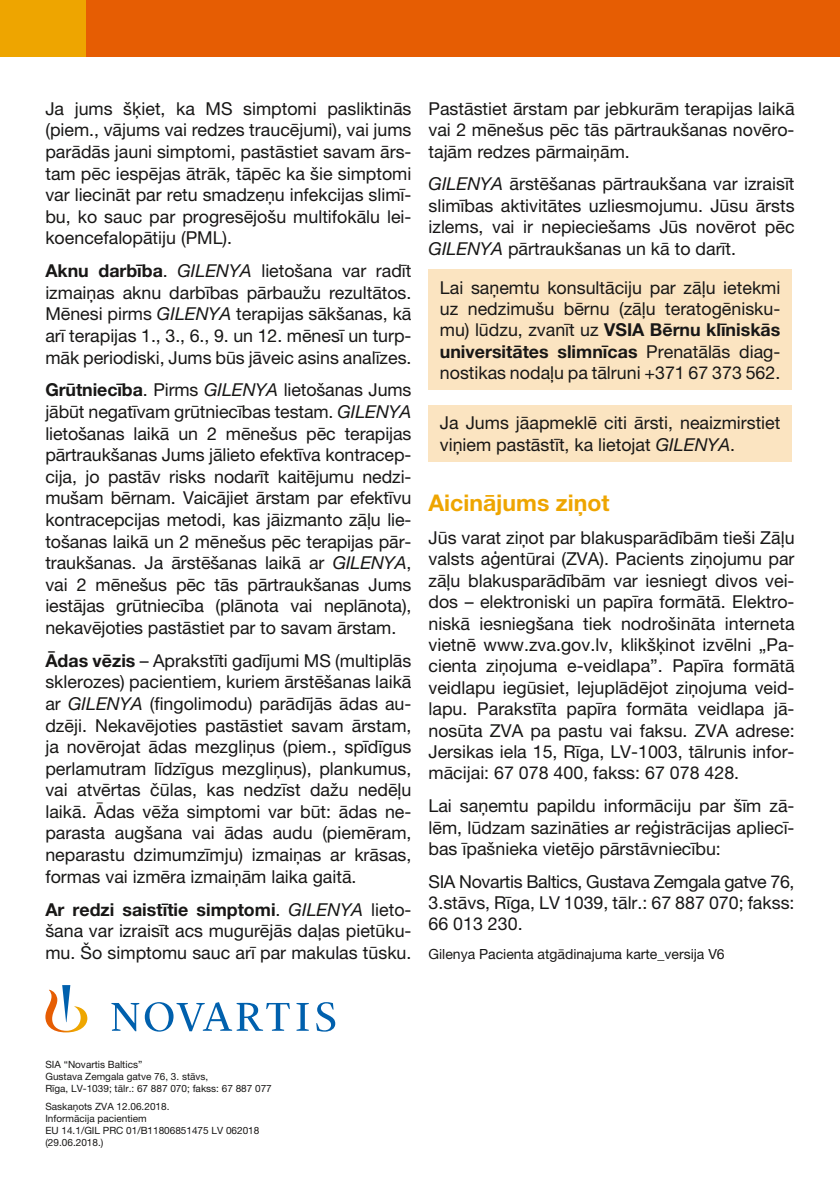
<style>
.page{position:relative;width:840px;height:1191px;background:#fff}
.page>*{position:absolute;margin:0;border:0;box-sizing:border-box;transform-origin:0 0}
.t1{font:700 23px "Helvetica Neue LT Pro";color:#eea500}
.t2{font:17.8px/21.6px "Helvetica Neue LT Pro";color:#181716;text-align:justify}
.t3{font:14px "Helvetica Neue LT Pro";color:#181716}
.t4{font:10px/12px "Helvetica Neue LT Pro";color:#181716}
.s1{font-weight:700}
.s2{font-style:italic}
</style>
<div class="page">
<div style="left:428px;top:269px;width:363px;height:121px;background:#fbe4c1"></div>
<div style="left:428px;top:405px;width:363px;height:57px;background:#fbe4c1"></div>
<div style="left:0;top:0;width:839px;height:57px;background:#e65d03"></div>
<div style="left:0;top:0;width:85px;height:57px;background:#eea500"></div>
<svg style="left:45px;top:985px;width:290px;height:47px"></svg>
<p class="t2" style="left:45px;top:97px;width:367px">Ja jums šķiet, ka MS simptomi pasliktinās (piem., vājums vai redzes traucējumi), vai jums parādās jauni simptomi, pastāstiet savam ārs&shy;tam pēc iespējas ātrāk, tāpēc ka šie simptomi var liecināt par retu smadzeņu infekcijas slimī&shy;bu, ko sauc par progresējošu multifokālu lei&shy;koencefalopātiju (PML).</p>
<p class="t2" style="left:45px;top:260px;width:367px"><span class="s1">Aknu darbība</span>. <span class="s2">GILENYA</span> lietošana var radīt izmaiņas aknu darbības pārbaužu rezultātos.<br>Mēnesi pirms <span class="s2">GILENYA</span> terapijas sākšanas, kā arī terapijas 1., 3., 6., 9. un 12. mēnesī un turp&shy;māk periodiski, Jums būs jāveic asins analīzes.</p>
<p class="t2" style="left:45px;top:379px;width:367px"><span class="s1">Grūtniecība</span>. Pirms <span class="s2">GILENYA</span> lietošanas Jums jābūt negatīvam grūtniecības testam. <span class="s2">GILENYA </span>lietošanas laikā un 2 mēnešus pēc terapijas pārtraukšanas Jums jālieto efektīva kontracep&shy;cija, jo pastāv risks nodarīt kaitējumu nedzi&shy;mušam bērnam. Vaicājiet ārstam par efektīvu kontracepcijas metodi, kas jāizmanto zāļu lie&shy;tošanas laikā un 2 mēnešus pēc terapijas pār&shy;traukšanas. Ja ārstēšanas laikā ar <span class="s2">GILENYA</span>, vai 2 mēnešus pēc tās pārtraukšanas Jums iestājas grūtniecība (plānota vai neplānota), nekavējoties pastāstiet par to savam ārstam.</p>
<p class="t2" style="left:45px;top:649px;width:367px"><span class="s1">Ādas vēzis</span> – Aprakstīti gadījumi MS (multiplās sklerozes) pacientiem, kuriem ārstēšanas laikā ar <span class="s2">GILENYA</span> (fingolimodu) parādījās ādas au&shy;dzēji. Nekavējoties pastāstiet savam ārstam, ja novērojat ādas mezgliņus (piem., spīdīgus perlamutram līdzīgus mezgliņus), plankumus, vai atvērtas čūlas, kas nedzīst dažu nedēļu laikā. Ādas vēža simptomi var būt: ādas ne&shy;parasta augšana vai ādas audu (piemēram, neparastu dzimumzīmju) izmaiņas ar krāsas, formas vai izmēra izmaiņām laika gaitā.</p>
<p class="t2" style="left:45px;top:898px;width:367px"><span class="s1">Ar redzi saistītie simptomi</span>. <span class="s2">GILENYA</span> lieto&shy;šana var izraisīt acs mugurējās daļas pietūku&shy;mu. Šo simptomu sauc arī par makulas tūsku.</p>
<p class="t2" style="left:428px;top:97px;width:367px">Pastāstiet ārstam par jebkurām terapijas laikā vai 2 mēnešus pēc tās pārtraukšanas novēro&shy;tajām redzes pārmaiņām.</p>
<p class="t2" style="left:428px;top:173px;width:367px"><span class="s2">GILENYA</span> ārstēšanas pārtraukšana var izraisīt slimības aktivitātes uzliesmojumu. Jūsu ārsts izlems, vai ir nepieciešams Jūs novērot pēc <span class="s2">GILENYA</span> pārtraukšanas un kā to darīt.</p>
<p class="t2" style="left:439px;top:276px;width:342px">Lai saņemtu konsultāciju par zāļu ietekmi uz nedzimušu bērnu (zāļu teratogēnisku&shy;mu) lūdzu, zvanīt uz <span class="s1">VSIA Bērnu klīniskās universitātes slimnīcas</span> Prenatālās diag&shy;nostikas nodaļu pa tālruni +371 67 373 562.</p>
<p class="t2" style="left:439px;top:412px;width:342px">Ja Jums jāapmeklē citi ārsti, neaizmirstiet viņiem pastāstīt, ka lietojat <span class="s2">GILENYA</span>.</p>
<p class="t1" style="left:428px;top:489px;width:182px">Aicinājums ziņot</p>
<p class="t2" style="left:428px;top:526px;width:367px">Jūs varat ziņot par blakusparādībām tieši Zāļu valsts aģentūrai (ZVA). Pacients ziņojumu par zāļu blakusparādībām var iesniegt divos vei&shy;dos – elektroniski un papīra formātā. Elektro&shy;niskā iesniegšana tiek nodrošināta interneta vietnē www.zva.gov.lv, klikšķinot izvēlni „Pa&shy;cienta ziņojuma e-veidlapa”. Papīra formātā veidlapu iegūsiet, lejuplādējot ziņojuma veid&shy;lapu. Parakstīta papīra formāta veidlapa jā&shy;nosūta ZVA pa pastu vai faksu. ZVA adrese:<br>Jersikas iela 15, Rīga, LV-1003, tālrunis infor&shy;mācijai: 67 078 400, fakss: 67 078 428.</p>
<p class="t2" style="left:428px;top:795px;width:367px">Lai saņemtu papildu informāciju par šīm zā&shy;lēm, lūdzam sazināties ar reģistrācijas apliecī&shy;bas īpašnieka vietējo pārstāvniecību:</p>
<p class="t2" style="left:428px;top:870px;width:367px">SIA Novartis Baltics, Gustava Zemgala gatve 76, 3.stāvs, Rīga, LV 1039, tālr.: 67 887 070; fakss:<br>66 013 230.</p>
<p class="t3" style="left:428px;top:945px;width:297px">Gilenya Pacienta atgādinajuma karte_versija V6</p>
<p class="t4" style="left:45px;top:1058px;width:228px">SIA “Novartis Baltics”<br>Gustava Zemgala gatve 76, 3. stāvs,<br>Rīga, LV-1039; tālr.: 67 887 070; fakss: 67 887 077</p>
<p class="t4" style="left:45px;top:1100px;width:215px">Saskaņots ZVA 12.06.2018.<br>Informācija pacientiem<br>EU 14.1/GIL PRC 01/B11806851475 LV 062018 (29.06.2018.)</p>
</div>
